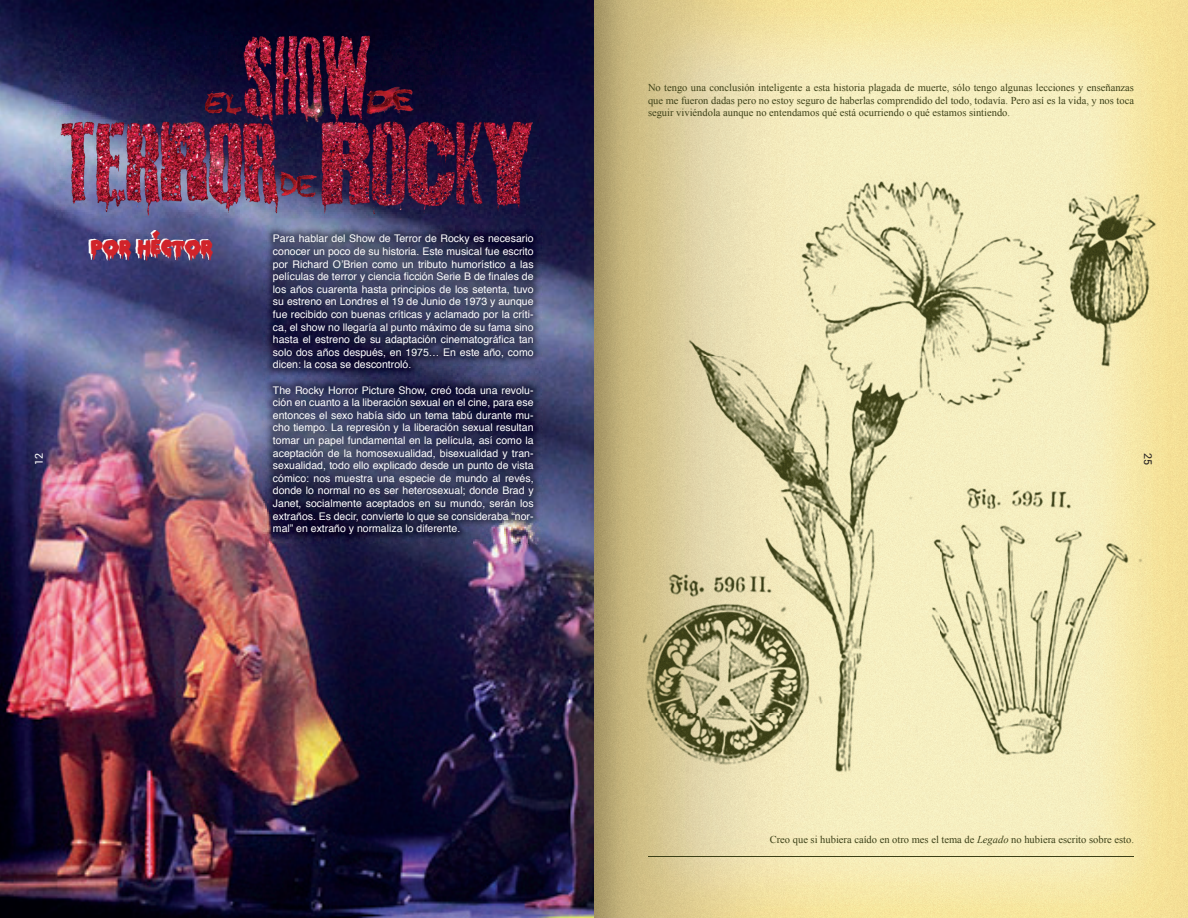
<style>
.page{position:relative;width:1188px;height:918px;background:#fff}
.page>*{position:absolute;margin:0;border:0;box-sizing:border-box;transform-origin:0 0}
.t1{font:25.5px "ROCKYAOE";color:#d1232a}
.t2{font:12px "Yantramanav";color:#fff}
.t3{font:12px "Yantramanav";color:#231f20}
.t4{font:10.5px/12.6px "Helvetica";color:#fff;text-align:justify}
.t5{font:10.5px/12.6px "Times New Roman";color:#3c4017;text-align:justify}
.s1{font-style:italic}
</style>
<div class="page">
<img style="left:0;top:0;width:1188px;height:918px">
<img style="left:264px;top:226px;width:279px;height:317px">
<img style="left:89px;top:230px;width:122px;height:30px">
<img style="left:54px;top:31px;width:486px;height:187px">
<hr style="left:648px;top:856px;width:486px;height:1px;background:#3c4017">
<h1 class="t1" style="left:91px;top:231px;width:123px">POR HÉCTOR</h1>
<p class="t2" style="left:31px;top:465px;width:14px;rotate:-90deg">12</p>
<p class="t4" style="left:273px;top:233px;width:262px">Para hablar del Show de Terror de Rocky es necesario conocer un poco de su historia. Este musical fue escrito por Richard O’Brien como un tributo humorístico a las películas de terror y ciencia ficción Serie B de finales de los años cuarenta hasta principios de los setenta, tuvo su estreno en Londres el 19 de Junio de 1973 y aunque fue recibido con buenas críticas y aclamado por la críti&shy;ca, el show no llegaría al punto máximo de su fama sino hasta el estreno de su adaptación cinematográfica tan solo dos años después, en 1975… En este año, como dicen: la cosa se descontroló.</p>
<p class="t4" style="left:273px;top:384px;width:262px">The Rocky Horror Picture Show, creó toda una revolu&shy;ción en cuanto a la liberación sexual en el cine, para ese entonces el sexo había sido un tema tabú durante mu&shy;cho tiempo. La represión y la liberación sexual resultan tomar un papel fundamental en la película, así como la aceptación de la homosexualidad, bisexualidad y tran&shy;sexualidad, todo ello explicado desde un punto de vista cómico: nos muestra una especie de mundo al revés, donde lo normal no es ser heterosexual; donde Brad y Janet, socialmente aceptados en su mundo, serán los extraños. Es decir, convierte lo que se consideraba “nor&shy;mal” en extraño y normaliza lo diferente.</p>
<p class="t5" style="left:648px;top:81px;width:488px">No tengo una conclusión inteligente a esta historia plagada de muerte, sólo tengo algunas lecciones y enseñanzas que me fueron dadas pero no estoy seguro de haberlas comprendido del todo, todavía. Pero así es la vida, y nos toca seguir viviéndola aunque no entendamos qué está ocurriendo o qué estamos sintiendo.</p>
<p class="t3" style="left:1155px;top:453px;width:14px;rotate:90deg">25</p>
<p class="t5" style="left:770px;top:833px;width:366px">Creo que si hubiera caído en otro mes el tema de <span class="s1">Legado</span> no hubiera escrito sobre esto.</p>
</div>
